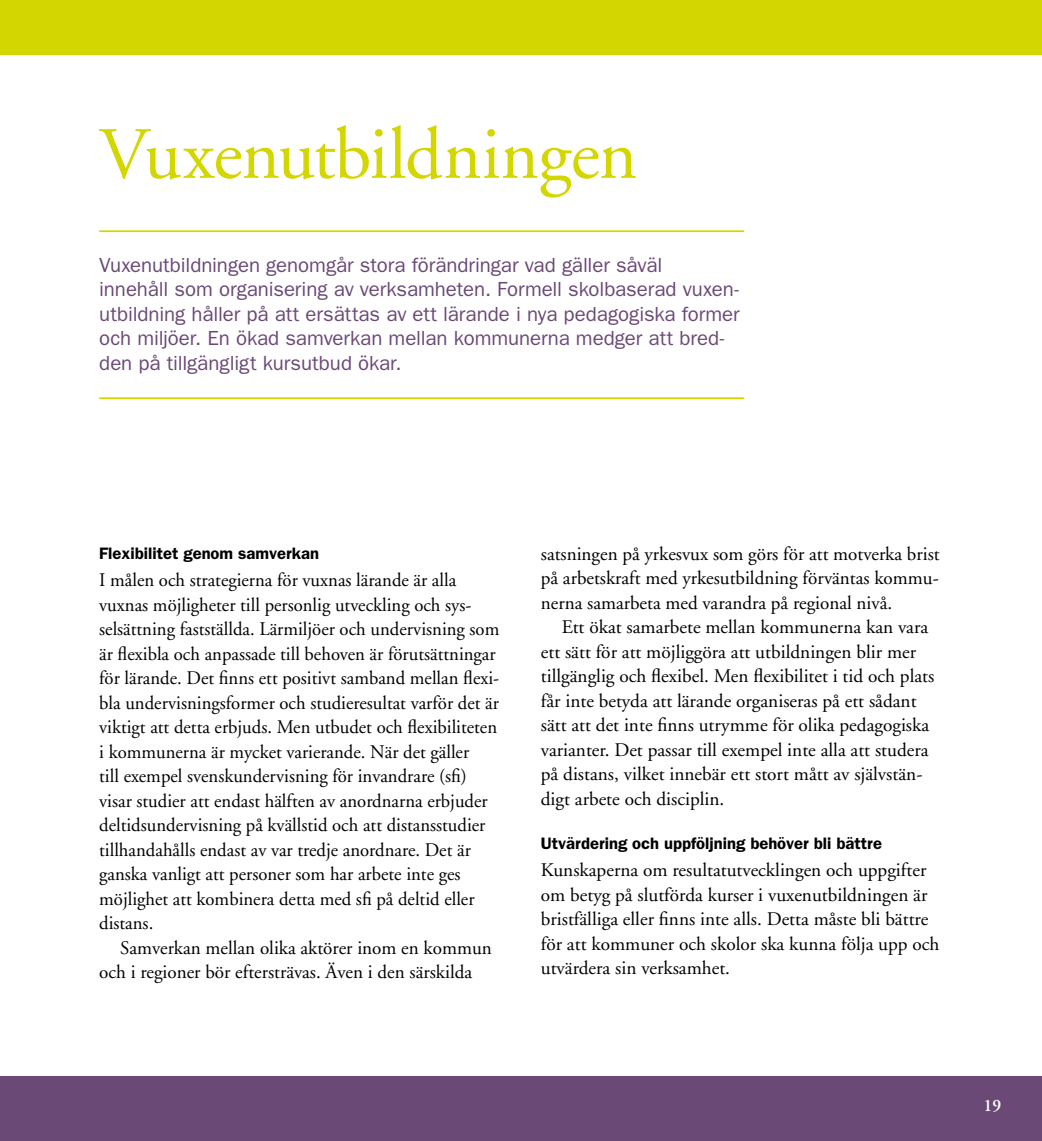
<style>
.page{position:relative;width:1042px;height:1141px;background:#fff}
.page>*{position:absolute;margin:0;border:0;box-sizing:border-box;transform-origin:0 0}
.t1{font:73.5px "Adobe Garamond";letter-spacing:-.015em;color:#d4d600}
.t2{font:20.47px/24.5px "Franklin Gothic";letter-spacing:-.005em;color:#6a4976}
.t3{font:19.25px/24.5px "Adobe Garamond";color:#000}
.t4{font:600 17.5px "Adobe Garamond";color:#fff}
.t5{font:600 16.62px "Franklin Gothic";color:#000}
</style>
<div class="page">
<hr style="left:99px;top:230px;width:645px;height:2px;background:#d4d600">
<hr style="left:99px;top:397px;width:645px;height:2px;background:#d4d600">
<div style="left:0;top:1076px;width:1042px;height:65px;background:#6a4976"></div>
<div style="left:0;top:0;width:1042px;height:55px;background:#d4d600"></div>
<h1 class="t1" style="left:99px;top:115px;width:539px">Vuxenutbildningen</h1>
<p class="t2" style="left:99px;top:252px;width:642px">Vuxenutbildningen genomgår stora förändringar vad gäller såväl<br>innehåll som organisering av verksamheten. Formell skolbaserad vuxen&shy;utbildning håller på att ersättas av ett lärande i nya pedagogiska former och miljöer. En ökad samverkan mellan kommunerna medger att bred&shy;den på tillgängligt kursutbud ökar.</p>
<p class="t5" style="left:99px;top:544px;width:221px">Flexibilitet genom samverkan</p>
<p class="t3" style="left:99px;top:568px;width:402px">I målen och strategierna för vuxnas lärande är alla vuxnas möjligheter till personlig utveckling och sys&shy;selsättning fastställda. Lärmiljöer och undervisning som är flexibla och anpassade till behoven är förutsättningar för lärande. Det finns ett positivt samband mellan flexi&shy;bla undervisningsformer och studieresultat varför det är viktigt att detta erbjuds. Men utbudet och flexibiliteten i kommunerna är mycket varierande. När det gäller<br>till exempel svenskundervisning för invandrare (sfi) visar studier att endast hälften av anordnarna erbjuder deltidsundervisning på kvällstid och att distansstudier tillhandahålls endast av var tredje anordnare. Det är ganska vanligt att personer som har arbete inte ges möjlighet att kombinera detta med sfi på deltid eller distans.</p>
<p class="t3" style="left:99px;top:936px;width:394px;text-indent:21px">Samverkan mellan olika aktörer inom en kommun och i regioner bör eftersträvas. Även i den särskilda</p>
<p class="t3" style="left:541px;top:542px;width:400px;text-align:justify">satsningen på yrkesvux som görs för att motverka brist på arbetskraft med yrkesutbildning förväntas kommu&shy;nerna samarbeta med varandra på regional nivå.</p>
<p class="t3" style="left:541px;top:615px;width:395px;text-indent:21px">Ett ökat samarbete mellan kommunerna kan vara ett sätt för att möjliggöra att utbildningen blir mer tillgänglig och flexibel. Men flexibilitet i tid och plats får inte betyda att lärande organiseras på ett sådant sätt att det inte finns utrymme för olika pedagogiska varianter. Det passar till exempel inte alla att studera på distans, vilket innebär ett stort mått av självstän&shy;digt arbete och disciplin.</p>
<p class="t5" style="left:541px;top:834px;width:343px">Utvärdering och uppföljning behöver bli bättre</p>
<p class="t3" style="left:541px;top:858px;width:400px">Kunskaperna om resultatutvecklingen och uppgifter om betyg på slutförda kurser i vuxenutbildningen är bristfälliga eller finns inte alls. Detta måste bli bättre för att kommuner och skolor ska kunna följa upp och utvärdera sin verksamhet.</p>
<p class="t4" style="left:983px;top:1096px;width:19px">19</p>
</div>
